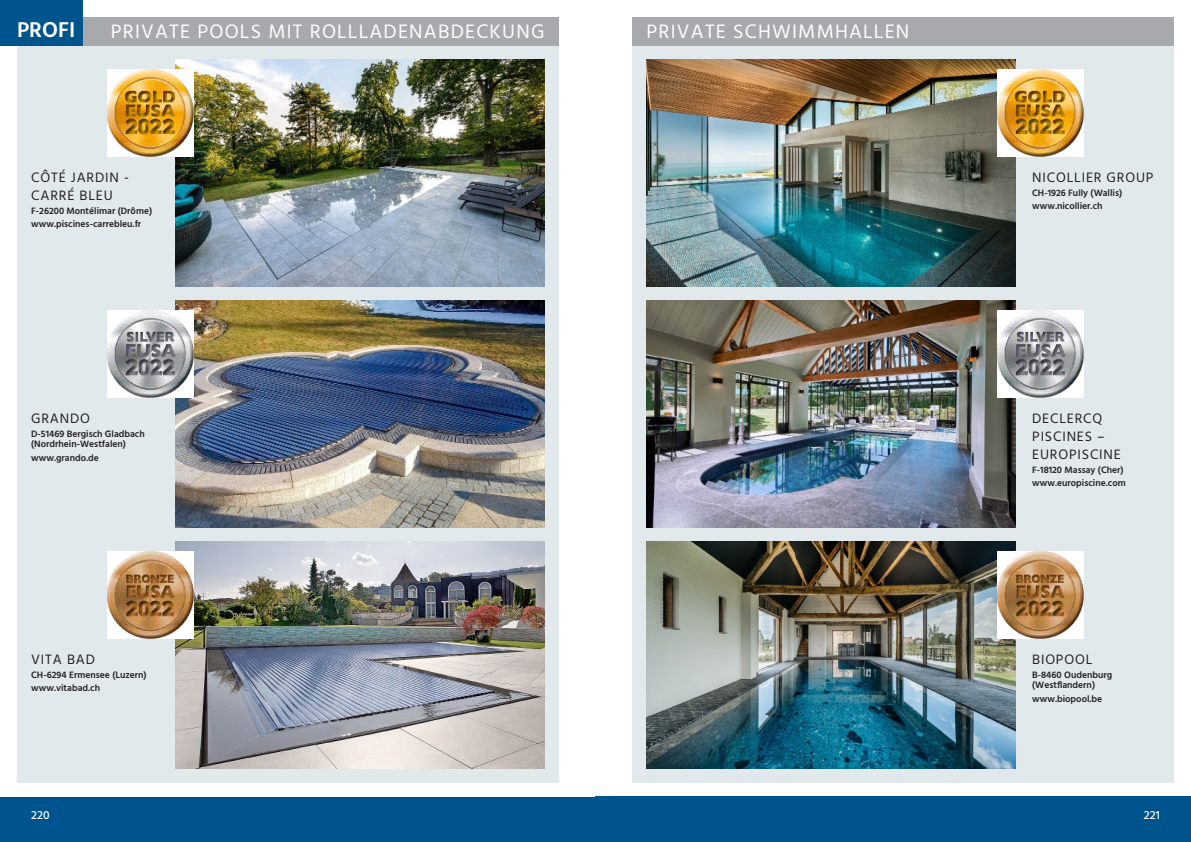
<style>
.page{position:relative;width:1191px;height:842px;background:#fff}
.page>*{position:absolute;margin:0;border:0;box-sizing:border-box;transform-origin:0 0}
._03_Subline_Hind{font:600 22px "Hind";color:#fff}
._02_Rubrik_Hind{font:20px "Hind";letter-spacing:.06em;color:#fff}
._04_Autor_Hind{font:14px/18px "Hind";letter-spacing:.06em;color:#231f20}
._05_Bildhinweis_Hind{font:500 12px "Hind";color:#fff}
._03_Info_Zwischenhea{font:600 9.5px/10.5px "Hind";color:#231f20}
</style>
<div class="page">
<div style="left:0;top:797px;width:595px;height:45px;background:#00548e"></div>
<div style="left:595px;top:797px;width:596px;height:45px;background:#00548e"></div>
<div style="left:632px;top:17px;width:542px;height:765px;background:#e2e9ed"></div>
<div style="left:17px;top:17px;width:541px;height:765px;background:#e2e9ed"></div>
<img style="left:646px;top:60px;width:369px;height:226px">
<img style="left:176px;top:60px;width:368px;height:226px">
<img style="left:646px;top:300px;width:369px;height:227px">
<img style="left:176px;top:300px;width:368px;height:227px">
<img style="left:646px;top:541px;width:369px;height:227px">
<img style="left:176px;top:541px;width:368px;height:227px">
<div style="left:632px;top:17px;width:542px;height:28px;background:#a8a9ad"></div>
<div style="left:17px;top:17px;width:541px;height:28px;background:#a8a9ad"></div>
<img style="left:997px;top:70px;width:87px;height:86px">
<img style="left:107px;top:70px;width:86px;height:86px">
<img style="left:997px;top:311px;width:87px;height:86px">
<img style="left:107px;top:311px;width:86px;height:86px">
<img style="left:997px;top:552px;width:87px;height:86px">
<img style="left:107px;top:552px;width:86px;height:86px">
<div style="left:0;top:0;width:82px;height:45px;background:#00548e"></div>
<p class="_03_Subline_Hind" style="left:17px;top:14px;width:60px">PROFI</p>
<p class="_02_Rubrik_Hind" style="left:111px;top:18px;width:435px">PRIVATE POOLS MIT ROLLLADENABDECKUNG</p>
<p class="_02_Rubrik_Hind" style="left:646px;top:18px;width:264px">PRIVATE SCHWIMMHALLEN</p>
<p class="_04_Autor_Hind" style="left:31px;top:169px;width:99px">CÔTÉ JARDIN -<br>CARRÉ BLEU</p>
<p class="_03_Info_Zwischenhea" style="left:31px;top:206px;width:122px">F-26200 Montélimar (Drôme)</p>
<p class="_03_Info_Zwischenhea" style="left:31px;top:219px;width:112px">www.piscines-carrebleu.fr</p>
<p class="_04_Autor_Hind" style="left:31px;top:410px;width:60px">GRANDO</p>
<p class="_03_Info_Zwischenhea" style="left:31px;top:429px;width:115px">D-51469 Bergisch Gladbach (Nordrhein-Westfalen)</p>
<p class="_03_Info_Zwischenhea" style="left:31px;top:453px;width:69px">www.grando.de</p>
<p class="_04_Autor_Hind" style="left:31px;top:651px;width:65px">VITA BAD</p>
<p class="_03_Info_Zwischenhea" style="left:31px;top:670px;width:117px">CH-6294 Ermensee (Luzern)</p>
<p class="_03_Info_Zwischenhea" style="left:31px;top:683px;width:70px">www.vitabad.ch</p>
<p class="_04_Autor_Hind" style="left:1032px;top:169px;width:123px">NICOLLIER GROUP</p>
<p class="_03_Info_Zwischenhea" style="left:1032px;top:188px;width:91px">CH-1926 Fully (Wallis)</p>
<p class="_03_Info_Zwischenhea" style="left:1032px;top:201px;width:72px">www.nicollier.ch</p>
<p class="_04_Autor_Hind" style="left:1032px;top:410px;width:90px">DECLERCQ<br>PISCINES –<br>EUROPISCINE</p>
<p class="_03_Info_Zwischenhea" style="left:1032px;top:465px;width:93px">F-18120 Massay (Cher)</p>
<p class="_03_Info_Zwischenhea" style="left:1032px;top:478px;width:95px">www.europiscine.com</p>
<p class="_04_Autor_Hind" style="left:1032px;top:651px;width:62px">BIOPOOL</p>
<p class="_03_Info_Zwischenhea" style="left:1032px;top:670px;width:82px">B-8460 Oudenburg (Westflandern)</p>
<p class="_03_Info_Zwischenhea" style="left:1032px;top:694px;width:72px">www.biopool.be</p>
<p class="_05_Bildhinweis_Hind" style="left:31px;top:807px;width:20px">220</p>
<p class="_05_Bildhinweis_Hind" style="left:1143px;top:807px;width:17px">221</p>
</div>
